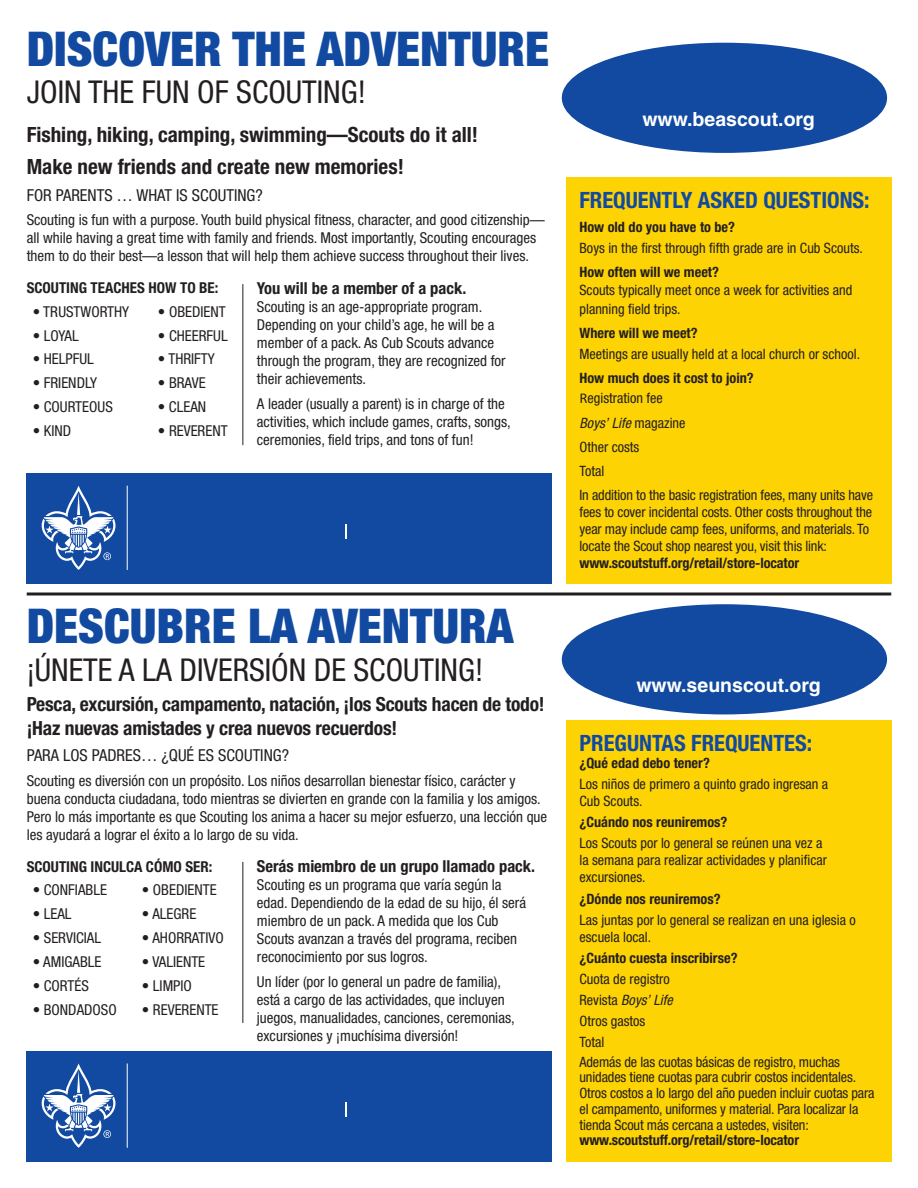
<style>
.page{position:relative;width:918px;height:1188px;background:#fff}
.page>*{position:absolute;margin:0;border:0;box-sizing:border-box;transform-origin:0 0}
.t1{font:900 condensed 48px "Helvetica Neue";color:#114aa0}
.t2{font:condensed 31.5px "Helvetica Neue";color:#231f20}
.t3{font:700 condensed 22.5px "Helvetica Neue";color:#114aa0}
.t4{font:700 condensed 21px/32px "Helvetica Neue";color:#231f20}
.t5{font:700 condensed 19.5px/23.4px "Helvetica Neue";letter-spacing:-.01em;color:#231f20}
.t6{font:700 19.5px "Helvetica";color:#fff}
.t7{font:700 condensed 16.5px "Helvetica Neue";color:#231f20}
.t8{font:condensed 16.5px "Helvetica Neue";color:#231f20}
.t9{font:condensed 15px/18px "Helvetica Neue";color:#231f20}
.t10{font:700 condensed 15px "Helvetica Neue";color:#231f20}
.t11{font:condensed 14.25px/17.1px "Helvetica Neue";letter-spacing:-.01em;color:#231f20}
.t12{font:700 condensed 14.25px/20.9px "Helvetica Neue";color:#231f20}
.s1{font-family:"Calibri";font-weight:400;font-stretch:normal;font-size:15px}
.s2{font-weight:400}
.s3{font-style:italic}
</style>
<div class="page">
<div style="left:566px;top:177px;width:325px;height:406px;background:#fed304"></div>
<div style="left:566px;top:720px;width:325px;height:441px;background:#fed304"></div>
<hr style="left:27px;top:592px;width:864px;height:3px;background:#231f20">
<div style="left:27px;top:473px;width:525px;height:110px;background:#114aa0"></div>
<div style="left:27px;top:1051px;width:525px;height:110px;background:#114aa0"></div>
<hr style="left:242px;top:284px;width:1px;height:161px;background:#231f20">
<hr style="left:242px;top:862px;width:1px;height:160px;background:#231f20">
<svg style="left:42px;top:485px;width:73px;height:85px"></svg>
<svg style="left:42px;top:1063px;width:73px;height:84px"></svg>
<hr style="left:127px;top:485px;width:1px;height:85px;background:#fff">
<hr style="left:127px;top:1063px;width:1px;height:84px;background:#fff">
<svg style="left:345px;top:524px;width:1px;height:14px"></svg>
<svg style="left:345px;top:1102px;width:1px;height:14px"></svg>
<div style="left:561px;top:43px;width:326px;height:110px;background:#114aa0;border-radius:50%"></div>
<div style="left:561px;top:604px;width:326px;height:110px;background:#114aa0;border-radius:50%"></div>
<h1 class="t1" style="left:27px;top:19px;width:524px">DISCOVER THE ADVENTURE</h1>
<h2 class="t2" style="left:27px;top:74px;width:340px">JOIN THE FUN OF SCOUTING!</h2>
<h3 class="t4" style="left:27px;top:118px;width:453px">Fishing, hiking, camping, swimming—Scouts do it all!<br>Make new friends and create new memories!</h3>
<p class="t8" style="left:27px;top:185px;width:237px">FOR PARENTS … WHAT IS SCOUTING?</p>
<p class="t9" style="left:27px;top:211px;width:519px">Scouting is fun with a purpose. Youth build physical fitness, character, and good citizenship— all while having a great time with family and friends. Most importantly, Scouting encourages them to do their best—a lesson that will help them achieve success throughout their lives.</p>
<p class="t10" style="left:27px;top:278px;width:193px">SCOUTING TEACHES HOW TO BE:</p>
<p class="t9" style="left:33px;top:302px;width:98px">• TRUSTWORTHY</p>
<p class="t9" style="left:158px;top:302px;width:69px">• OBEDIENT</p>
<p class="t9" style="left:33px;top:326px;width:48px">• LOYAL</p>
<p class="t9" style="left:158px;top:326px;width:71px">• CHEERFUL</p>
<p class="t9" style="left:33px;top:350px;width:63px">• HELPFUL</p>
<p class="t9" style="left:158px;top:350px;width:58px">• THRIFTY</p>
<p class="t9" style="left:33px;top:374px;width:66px">• FRIENDLY</p>
<p class="t9" style="left:158px;top:374px;width:49px">• BRAVE</p>
<p class="t9" style="left:33px;top:397px;width:82px">• COURTEOUS</p>
<p class="t9" style="left:158px;top:397px;width:50px">• CLEAN</p>
<p class="t9" style="left:33px;top:421px;width:40px">• KIND</p>
<p class="t9" style="left:158px;top:421px;width:71px">• REVERENT</p>
<p class="t7" style="left:257px;top:278px;width:211px">You will be a member of a pack.</p>
<p class="t9" style="left:257px;top:297px;width:250px">Scouting is an age-appropriate program.<br>Depending on your child’s age, he will be a member of a pack. As Cub Scouts advance through the program, they are recognized for their achievements.</p>
<p class="t9" style="left:257px;top:394px;width:255px">A leader (usually a parent) is in charge of the activities, which include games, crafts, songs, ceremonies, field trips, and tons of fun!</p>
<h1 class="t1" style="left:27px;top:596px;width:488px">DESCUBRE LA AVENTURA</h1>
<h2 class="t2" style="left:27px;top:652px;width:458px">¡ÚNETE A LA DIVERSIÓN DE SCOUTING!</h2>
<h3 class="t5" style="left:27px;top:692px;width:519px">Pesca, excursión, campamento, natación, ¡los Scouts hacen de todo! ¡Haz nuevas amistades y crea nuevos recuerdos!</h3>
<p class="t8" style="left:27px;top:746px;width:264px">PARA LOS PADRES… ¿QUÉ ES SCOUTING?</p>
<p class="t9" style="left:27px;top:771px;width:522px">Scouting es diversión con un propósito. Los niños desarrollan bienestar físico, carácter y buena conducta ciudadana, todo mientras se divierten en grande con la familia y los amigos.<br>Pero lo más importante es que Scouting los anima a hacer su mejor esfuerzo, una lección que les ayudará a lograr el éxito a lo largo de su vida.</p>
<p class="t10" style="left:27px;top:857px;width:187px">SCOUTING INCULCA CÓMO SER:</p>
<p class="t9" style="left:33px;top:881px;width:76px">• CONFIABLE</p>
<p class="t9" style="left:142px;top:881px;width:76px">• OBEDIENTE</p>
<p class="t9" style="left:33px;top:904px;width:40px">• LEAL</p>
<p class="t9" style="left:142px;top:904px;width:56px">• ALEGRE</p>
<p class="t9" style="left:33px;top:928px;width:70px">• SERVICIAL</p>
<p class="t9" style="left:142px;top:928px;width:83px">• AHORRATIVO</p>
<p class="t9" style="left:33px;top:952px;width:70px">• AMIGABLE</p>
<p class="t9" style="left:142px;top:952px;width:65px">• VALIENTE</p>
<p class="t9" style="left:33px;top:976px;width:58px">• CORTÉS</p>
<p class="t9" style="left:142px;top:976px;width:51px">• LIMPIO</p>
<p class="t9" style="left:33px;top:1000px;width:85px">• BONDADOSO</p>
<p class="t9" style="left:142px;top:1000px;width:78px">• REVERENTE</p>
<p class="t7" style="left:257px;top:855px;width:280px">Serás miembro de un grupo llamado pack.</p>
<p class="t9" style="left:257px;top:875px;width:270px">Scouting es un programa que varía según la edad. Dependiendo de la edad de su hijo, él será miembro de un pack. A medida que los Cub Scouts avanzan a través del programa, reciben reconocimiento por sus logros.</p>
<p class="t9" style="left:257px;top:972px;width:259px">Un líder (por lo general un padre de familia), está a cargo de las actividades, que incluyen juegos, manualidades, canciones, ceremonias, excursiones y ¡muchísima diversión!</p>
<h3 class="t6" style="left:642px;top:107px;width:174px">www.beascout.org</h3>
<h3 class="t3" style="left:579px;top:186px;width:292px">FREQUENTLY ASKED QUESTIONS:</h3>
<p class="t12" style="left:579px;top:216px;width:157px">How old do you have to be?</p>
<p class="t11" style="left:579px;top:239px;width:285px">Boys in the first through fifth grade are in Cub Scouts.</p>
<p class="t12" style="left:579px;top:261px;width:141px">How often will we meet?</p>
<p class="t11" style="left:579px;top:281px;width:274px;line-height:18.8px">Scouts typically meet once a week for activities and planning field trips.</p>
<p class="t12" style="left:579px;top:322px;width:120px">Where will we meet?</p>
<p class="t11" style="left:579px;top:345px;width:282px">Meetings are usually held at a local church or school.</p>
<p class="t12" style="left:579px;top:367px;width:176px">How much does it cost to join?<br><span class="s1">R</span><span class="s2">egistration fee</span></p>
<p class="t11" style="left:579px;top:411px;width:295px;line-height:23.9px"><span class="s3">Boys’ Life</span> magazine<br>Other costs<br>Total<br>In addition to the basic registration fees, many units have</p>
<p class="t11" style="left:579px;top:503px;width:294px">fees to cover incidental costs. Other costs throughout the year may include camp fees, uniforms, and materials. To locate the Scout shop nearest you, visit this link:</p>
<p class="t12" style="left:579px;top:552px;width:221px">www.scoutstuff.org/retail/store-locator</p>
<h3 class="t6" style="left:636px;top:673px;width:186px">www.seunscout.org</h3>
<h3 class="t3" style="left:579px;top:729px;width:234px">PREGUNTAS FREQUENTES:</h3>
<p class="t12" style="left:579px;top:752px;width:132px">¿Qué edad debo tener?</p>
<p class="t11" style="left:579px;top:775px;width:250px">Los niños de primero a quinto grado ingresan a<br>Cub Scouts.</p>
<p class="t12" style="left:579px;top:811px;width:149px">¿Cuándo nos reuniremos?</p>
<p class="t11" style="left:579px;top:834px;width:249px">Los Scouts por lo general se reúnen una vez a la semana para realizar actividades y planificar excursiones.</p>
<p class="t12" style="left:579px;top:888px;width:143px">¿Dónde nos reuniremos?</p>
<p class="t11" style="left:579px;top:910px;width:278px">Las juntas por lo general se realizan en una iglesia o escuela local.</p>
<p class="t12" style="left:579px;top:947px;width:159px">¿Cuánto cuesta inscribirse?</p>
<p class="t11" style="left:579px;top:968px;width:95px;line-height:21px">Cuota de registro<br>Revista <span class="s3">Boys’ Life<br></span>Otros gastos<br>Total</p>
<p class="t11" style="left:579px;top:1053px;width:296px;line-height:15.8px">Además de las cuotas básicas de registro, muchas unidades tiene cuotas para cubrir costos incidentales.<br>Otros costos a lo largo del año pueden incluir cuotas para el campamento, uniformes y material. Para localizar la tienda Scout más cercana a ustedes, visiten:</p>
<p class="t12" style="left:579px;top:1129px;width:221px">www.scoutstuff.org/retail/store-locator</p>
</div>
